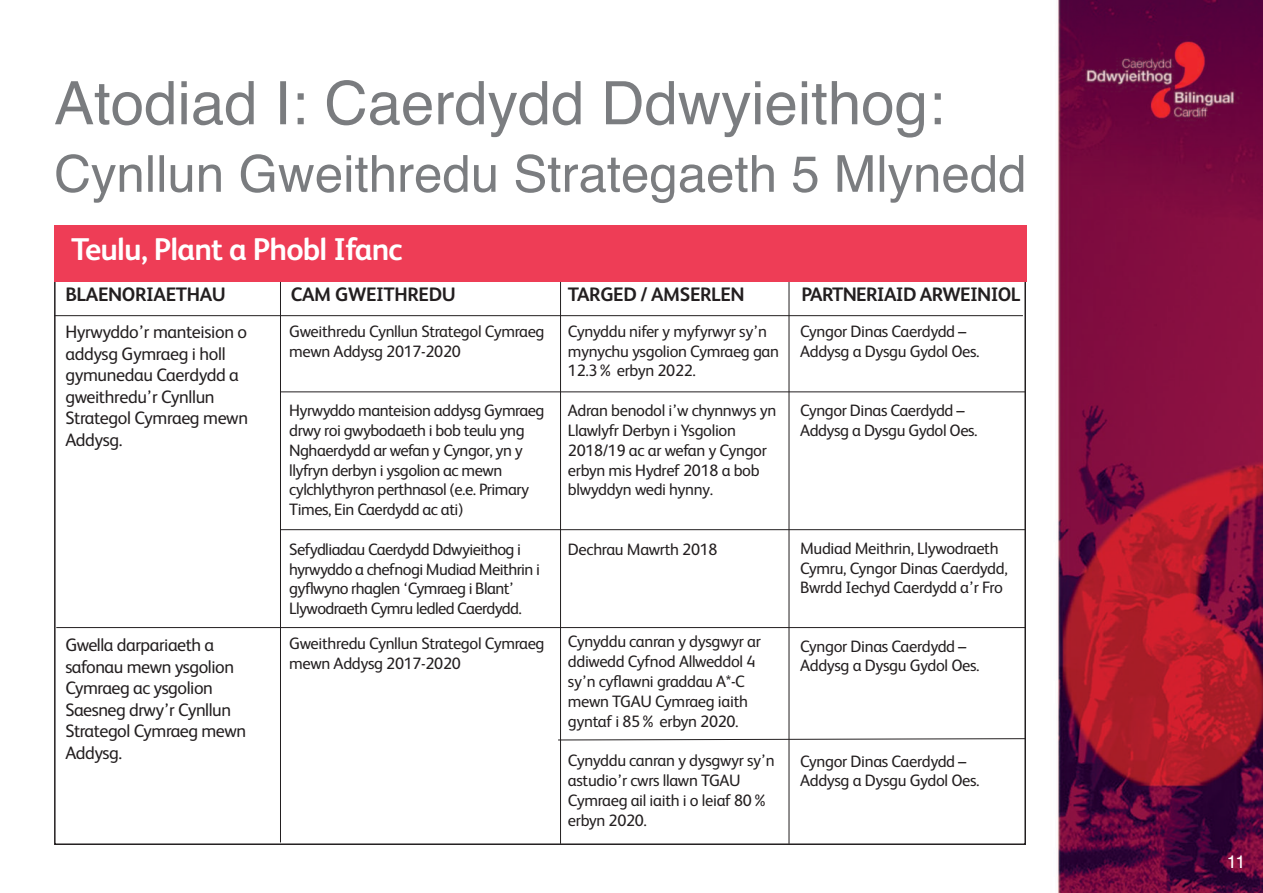
<style>
.page{position:relative;width:1263px;height:893px;background:#fff}
.page>*{position:absolute;margin:0;border:0;box-sizing:border-box;transform-origin:0 0}
.t1{font:700 31.5px "FS Albert";letter-spacing:-.025em;color:#fff}
.t2{font:700 19.5px "FS Albert";letter-spacing:-.02em;color:#231f20}
.t3{font:18px/21.6px "FS Albert";letter-spacing:-.025em;color:#231f20}
.t4{font:18px "Helvetica";color:#fff}
.t5{font:16.5px/19.8px "FS Albert";letter-spacing:-.02em;color:#231f20}
</style>
<div class="page">
<img style="left:437px;top:0;width:825px;height:893px">
<svg style="left:55px;top:80px;width:377px;height:45px"></svg>
<img style="left:437px;top:80px;width:7px;height:45px">
<svg style="left:56px;top:154px;width:381px;height:49px"></svg>
<img style="left:437px;top:154px;width:3px;height:49px">
<div style="left:55px;top:261px;width:970px;height:583px;background:#fff"></div>
<hr style="left:280px;top:276px;width:1px;height:566px;background:#231f20">
<hr style="left:560px;top:277px;width:1px;height:567px;background:#231f20">
<hr style="left:789px;top:277px;width:1px;height:567px;background:#231f20">
<hr style="left:54px;top:315px;width:969px;height:1px;background:#231f20">
<hr style="left:280px;top:391px;width:745px;height:1px;background:#231f20">
<hr style="left:280px;top:529px;width:745px;height:1px;background:#231f20">
<hr style="left:56px;top:627px;width:969px;height:1px;background:#231f20">
<svg style="left:558px;top:738px;width:468px;height:3px"></svg>
<div style="left:54px;top:226px;width:972px;height:56px;background:#ee3d56"></div>
<h1 class="t1" style="left:71px;top:239px;width:333px">Teulu, Plant a Phobl Ifanc</h1>
<p class="t2" style="left:65px;top:287px;width:162px">BLAENORIAETHAU</p>
<p class="t2" style="left:291px;top:287px;width:166px">CAM GWEITHREDU</p>
<p class="t2" style="left:568px;top:287px;width:178px">TARGED / AMSERLEN</p>
<p class="t2" style="left:801px;top:287px;width:220px">PARTNERIAID ARWEINIOL</p>
<p class="t5" style="left:289px;top:323px;width:257px">Gweithredu Cynllun Strategol Cymraeg mewn Addysg 2017-2020</p>
<p class="t5" style="left:568px;top:323px;width:213px">Cynyddu nifer y myfyrwyr sy’n mynychu ysgolion Cymraeg gan<br>12.3% erbyn 2022.</p>
<p class="t5" style="left:568px;top:402px;width:210px">Adran benodol i’w chynnwys yn<br>Llawlyfr Derbyn i Ysgolion<br>2018/19 ac ar wefan y Cyngor erbyn mis Hydref 2018 a bob blwyddyn wedi hynny.</p>
<p class="t5" style="left:800px;top:323px;width:181px">Cyngor Dinas Caerdydd –<br>Addysg a Dysgu Gydol Oes.</p>
<p class="t3" style="left:65px;top:323px;width:184px">Hyrwyddo’r manteision o addysg Gymraeg i holl gymunedau Caerdydd a gweithredu’r Cynllun<br>Strategol Cymraeg mewn<br>Addysg.</p>
<p class="t5" style="left:289px;top:402px;width:257px">Hyrwyddo manteision addysg Gymraeg drwy roi gwybodaeth i bob teulu yng Nghaerdydd ar wefan y Cyngor, yn y llyfryn derbyn i ysgolion ac mewn cylchlythyron perthnasol (e.e. Primary Times, Ein Caerdydd ac ati)</p>
<p class="t5" style="left:289px;top:541px;width:252px">Sefydliadau Caerdydd Ddwyieithog i hyrwyddo a chefnogi Mudiad Meithrin i gyflwyno rhaglen ‘Cymraeg i Blant’ Llywodraeth Cymru ledled Caerdydd.</p>
<p class="t5" style="left:289px;top:635px;width:257px">Gweithredu Cynllun Strategol Cymraeg mewn Addysg 2017-2020</p>
<p class="t5" style="left:800px;top:402px;width:179px">Cyngor Dinas Caerdydd –<br>Addysg a Dysgu Gydol Oes.</p>
<p class="t5" style="left:800px;top:541px;width:209px">Mudiad Meithrin, Llywodraeth<br>Cymru, Cyngor Dinas Caerdydd,<br>Bwrdd Iechyd Caerdydd a’r Fro</p>
<p class="t5" style="left:568px;top:541px;width:151px">Dechrau Mawrth 2018</p>
<p class="t5" style="left:568px;top:634px;width:194px">Cynyddu canran y dysgwyr ar ddiwedd Cyfnod Allweddol 4 sy’n cyflawni graddau A*-C mewn TGAU Cymraeg iaith gyntaf i 85% erbyn 2020.</p>
<p class="t5" style="left:568px;top:752px;width:208px">Cynyddu canran y dysgwyr sy’n astudio’r cwrs llawn TGAU<br>Cymraeg ail iaith i o leiaf 80% erbyn 2020.</p>
<p class="t3" style="left:65px;top:636px;width:182px">Gwella darpariaeth a safonau mewn ysgolion<br>Cymraeg ac ysgolion<br>Saesneg drwy’r Cynllun<br>Strategol Cymraeg mewn<br>Addysg.</p>
<p class="t5" style="left:800px;top:638px;width:181px">Cyngor Dinas Caerdydd –<br>Addysg a Dysgu Gydol Oes.</p>
<p class="t5" style="left:800px;top:753px;width:181px">Cyngor Dinas Caerdydd –<br>Addysg a Dysgu Gydol Oes.</p>
<p class="t4" style="left:1227px;top:852px;width:20px">11</p>
</div>
